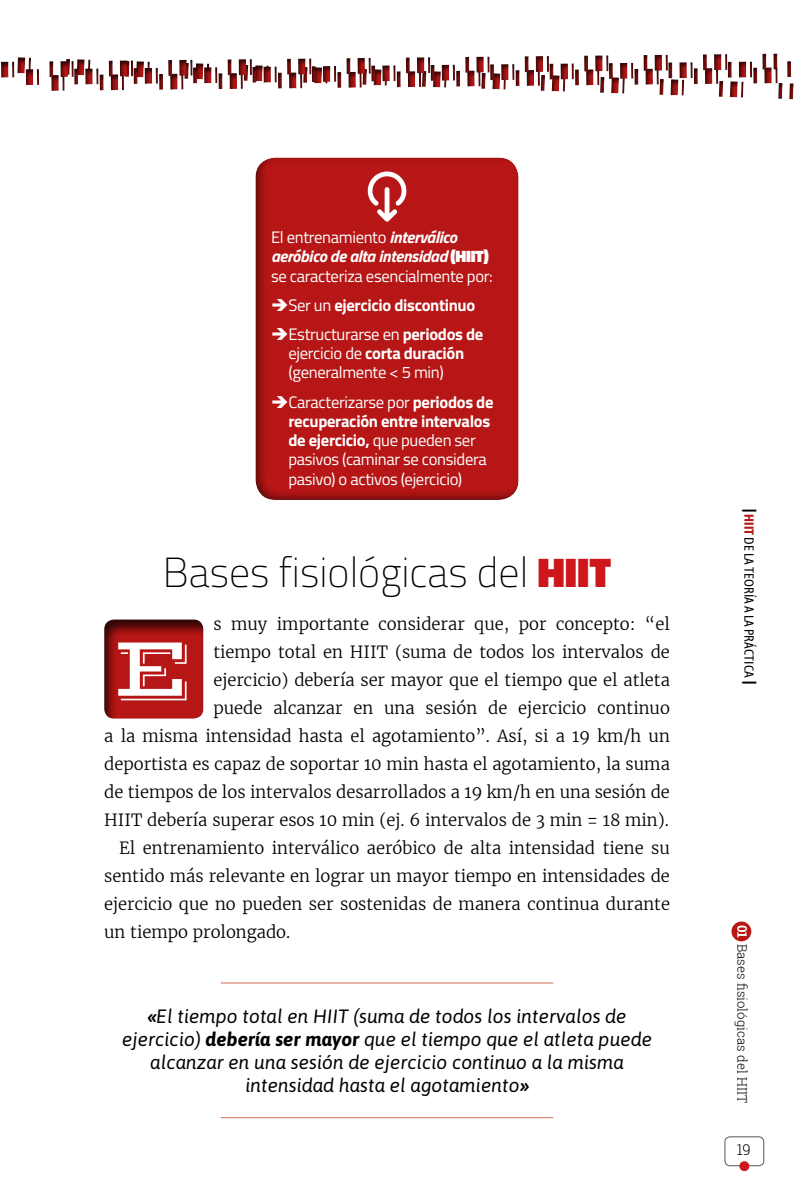
<style>
.page{position:relative;width:794px;height:1191px;background:#fff}
.page>*{position:absolute;margin:0;border:0;box-sizing:border-box;transform-origin:0 0}
.t1{font:87.5px "Vast Shadow";color:#fff}
.t2{font:200 42px "Titillium Web";color:#000}
.t3{font:italic 19.25px/23.1px "Asap";color:#000;text-align:center}
.t4{font:300 16.62px "Merriweather";color:#000}
.t5{font:16.62px/19.2px "Titillium Web";letter-spacing:-.02em;color:#fff}
.t6{font:700 16.62px "Titillium Web";letter-spacing:-.02em;color:#fff}
.t7{font:300 14.88px "Roboto Slab";color:#000}
.t8{font:13.12px "Asap Condensed";letter-spacing:.01em;color:#000}
.t9{font:300 13.12px "Roboto Slab";color:#000}
.s1{font-weight:700;font-style:italic}
.s2{font-weight:900}
.s3{font-weight:400}
.s4{font-weight:700}
.s5{font-weight:900;color:#cd171a}
.s6{font-weight:700;font-size:15.75px}
.s7{font-weight:700;color:#b61615}
.s8{font-weight:700;color:#fff}
</style>
<div class="page">
<div style="left:724px;top:1136px;width:40px;height:30px;border:1px solid #575756;border-radius:5px"></div>
<div style="left:731px;top:921px;width:20px;height:20px;background:#b61615;border-radius:50%"></div>
<div style="left:739px;top:1161px;width:10px;height:10px;background:#cd171a;border-radius:50%"></div>
<div style="left:254px;top:154px;width:266px;height:347px;background:#000;opacity:.5"></div>
<div style="left:91px;top:613px;width:228px;height:114px;background:#000;opacity:.75"></div>
<hr style="left:221px;top:982px;width:332px;height:1px;background:#cf6b51">
<hr style="left:221px;top:1117px;width:332px;height:1px;background:#cf6b51">
<svg style="left:368px;top:171px;width:38px;height:51px"></svg>
<svg style="left:1px;top:53px;width:793px;height:47px"></svg>
<p class="t5" style="left:271px;top:227px;width:223px">El entrenamiento <span class="s1">interválico aeróbico de alta intensidad</span> <span class="s2">(HIIT) </span>se caracteriza esencialmente por:</p>
<p class="t6" style="left:271px;top:292px;width:206px">➔<span class="s3">Ser un</span> ejercicio discontinuo</p>
<p class="t5" style="left:288px;top:324px;width:196px;text-indent:-17px">➔Estructurarse en <span class="s4">periodos de </span>ejercicio de <span class="s4">corta duración </span>(generalmente &lt; 5 min)</p>
<p class="t5" style="left:288px;top:391px;width:206px;text-indent:-17px">➔Caracterizarse por <span class="s4">periodos de recuperación entre intervalos de ejercicio,</span> que pueden ser pasivos (caminar se considera pasivo) o activos (ejercicio)</p>
<h2 class="t2" style="left:163px;top:542px;width:450px">Bases fisiológicas del <span class="s5">HIIT</span></h2>
<p class="t4" style="left:213px;top:612px;width:458px">s muy importante considerar que, por concepto: “el</p>
<p class="t4" style="left:213px;top:640px;width:458px">tiempo total en HIIT (suma de todos los intervalos de</p>
<p class="t4" style="left:213px;top:668px;width:458px">ejercicio) debería ser mayor que el tiempo que el atleta</p>
<p class="t4" style="left:213px;top:696px;width:458px">puede alcanzar en una sesión de ejercicio continuo</p>
<p class="t4" style="left:104px;top:724px;width:567px">a la misma intensidad hasta el agotamiento”. Así, si a 19 km/h un</p>
<p class="t4" style="left:104px;top:752px;width:567px">deportista es capaz de soportar 10 min hasta el agotamiento, la suma</p>
<p class="t4" style="left:104px;top:780px;width:567px">de tiempos de los intervalos desarrollados a 19 km/h en una sesión de</p>
<p class="t4" style="left:104px;top:808px;width:566px">HIIT debería superar esos 10 min (ej. 6 intervalos de 3 min = 18 min).</p>
<p class="t4" style="left:119px;top:836px;width:552px">El entrenamiento interválico aeróbico de alta intensidad tiene su</p>
<p class="t4" style="left:104px;top:864px;width:567px">sentido más relevante en lograr un mayor tiempo en intensidades de</p>
<p class="t4" style="left:104px;top:892px;width:567px">ejercicio que no pueden ser sostenidas de manera continua durante</p>
<p class="t4" style="left:104px;top:920px;width:188px">un tiempo prolongado.</p>
<h1 class="t1" style="left:112px;top:615px;width:84px">E</h1>
<p class="t3" style="left:122px;top:1004px;width:531px"><span class="s4">«</span>El tiempo total en HIIT (suma de todos los intervalos de ejercicio) <span class="s4">debería ser mayor</span> que el tiempo que el atleta puede alcanzar en una sesión de ejercicio continuo a la misma intensidad hasta el agotamiento<span class="s4">»</span></p>
<p class="t8" style="left:758px;top:508px;width:177px;rotate:90deg"><span class="s6">|</span> <span class="s7">HIIT</span> DE LA TEORÍA A LA PRÁCTICA <span class="s6">|</span></p>
<p class="t9" style="left:751px;top:924px;width:180px;rotate:90deg"><span class="s8">01</span> Bases fisiológicas del HIIT</p>
<p class="t7" style="left:737px;top:1139px;width:16px">19</p>
</div>
